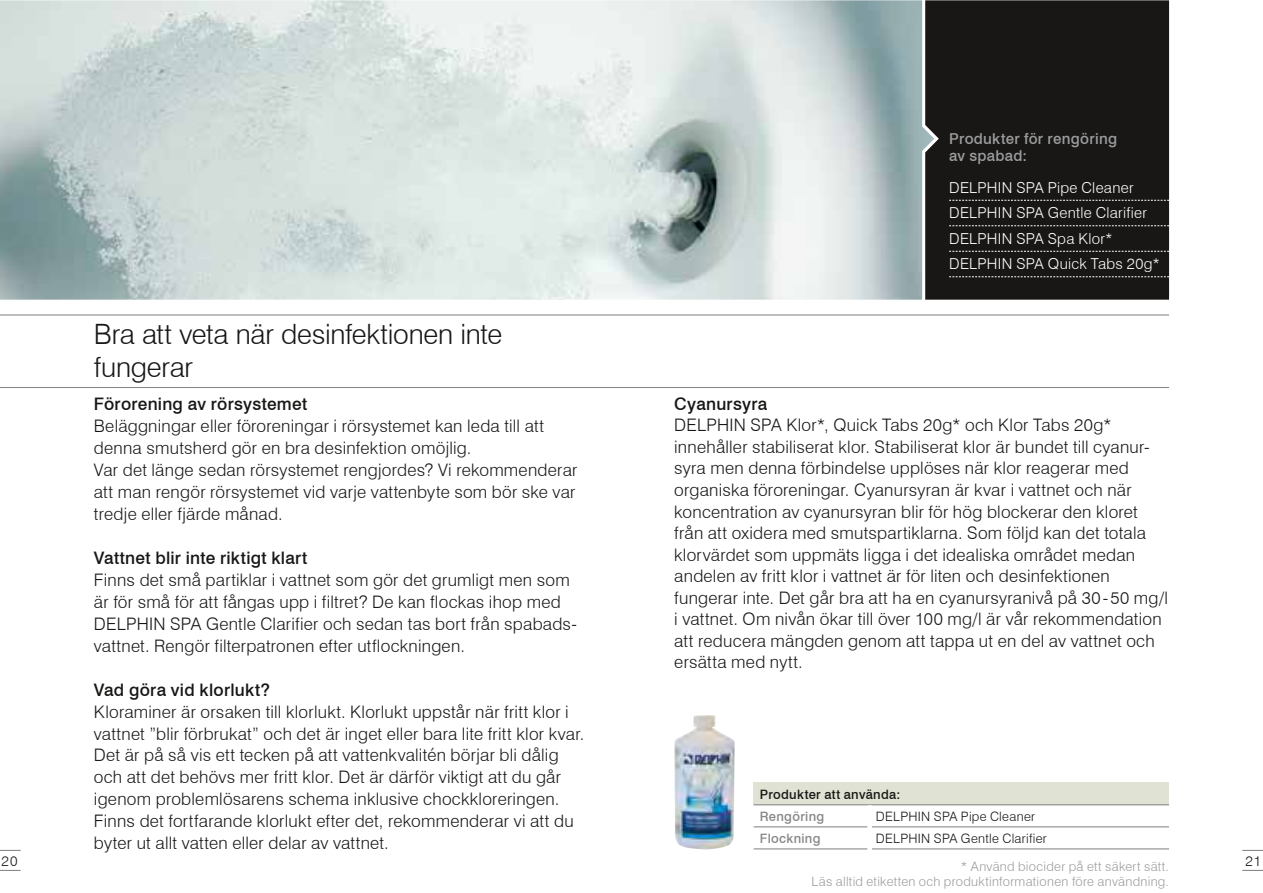
<style>
.page{position:relative;width:1263px;height:893px;background:#fff}
.page>*{position:absolute;margin:0;border:0;box-sizing:border-box;transform-origin:0 0}
.t1{font:300 28.05px/32.4px "Swiss 721 BT";letter-spacing:-.01em;color:#181716}
.t2{font:300 17.25px/22px "Swiss 721 BT";letter-spacing:.015em;color:#181716}
.t3{font:500 17.25px "Swiss 721 BT";letter-spacing:.015em;color:#181716}
.t4{font:300 15.15px/25.5px "Swiss 721 BT";letter-spacing:.02em;color:#fff}
.t5{font:500 15.15px/17.2px "Swiss 721 BT";letter-spacing:.02em;color:#9c9c9d}
.t6{font:300 13.95px "Swiss 721 BT";color:#181716}
.t7{font:300 12.9px/15.1px "Swiss 721 BT";letter-spacing:.025em;color:#9c9c9d;text-align:right}
.t8{font:300 12.9px "Swiss 721 BT";letter-spacing:.025em;color:#181716}
.t9{font:500 12.9px "Swiss 721 BT";letter-spacing:.025em;color:#181716}
.t10{font:500 12.9px "Swiss 721 BT";letter-spacing:.025em;color:#868786}
</style>
<div class="page">
<svg style="left:0;top:850px;width:21px;height:1px"></svg>
<svg style="left:0;top:870px;width:21px;height:1px"></svg>
<svg style="left:1242px;top:850px;width:21px;height:1px"></svg>
<svg style="left:1242px;top:870px;width:21px;height:1px"></svg>
<hr style="left:0;top:314px;width:1169px;height:2px;background:#868786">
<hr style="left:0;top:387px;width:1169px;height:1px;background:#868786">
<div style="left:754px;top:783px;width:415px;height:22px;background:#e0e3d3"></div>
<hr style="left:754px;top:804px;width:116px;height:1px;background:#868786">
<hr style="left:870px;top:804px;width:299px;height:1px;background:#868786">
<hr style="left:754px;top:826px;width:113px;height:1px;background:#868786">
<hr style="left:872px;top:826px;width:297px;height:1px;background:#868786">
<hr style="left:754px;top:848px;width:113px;height:1px;background:#868786">
<hr style="left:872px;top:848px;width:297px;height:1px;background:#868786">
<div style="left:934px;top:0;width:235px;height:300px;background:#181716"></div>
<svg style="left:949px;top:200px;width:220px;height:1px"></svg>
<svg style="left:949px;top:225px;width:220px;height:1px"></svg>
<svg style="left:949px;top:251px;width:220px;height:1px"></svg>
<svg style="left:949px;top:276px;width:220px;height:1px"></svg>
<img style="left:0;top:0;width:934px;height:300px">
<img style="left:679px;top:715px;width:26px;height:23px">
<h1 class="t1" style="left:94px;top:318px;width:410px">Bra att veta när desinfektionen inte fungerar</h1>
<p class="t3" style="left:94px;top:393px;width:215px">Förorening av rörsystemet</p>
<p class="t2" style="left:94px;top:414px;width:485px">Beläggningar eller föroreningar i rörsystemet kan leda till att denna smutsherd gör en bra desinfektion omöjlig.<br>Var det länge sedan rörsystemet rengjordes? Vi rekommenderar att man rengör rörsystemet vid varje vattenbyte som bör ske var tredje eller fjärde månad.</p>
<p class="t3" style="left:94px;top:547px;width:215px">Vattnet blir inte riktigt klart</p>
<p class="t2" style="left:94px;top:568px;width:484px">Finns det små partiklar i vattnet som gör det grumligt men som är för små för att fångas upp i filtret? De kan flockas ihop med DELPHIN SPA Gentle Clarifier och sedan tas bort från spabads&shy;vattnet. Rengör filterpatronen efter utflockningen.</p>
<p class="t3" style="left:94px;top:679px;width:178px">Vad göra vid klorlukt?</p>
<p class="t2" style="left:94px;top:700px;width:492px">Kloraminer är orsaken till klorlukt. Klorlukt uppstår när fritt klor i vattnet ”blir förbrukat” och det är inget eller bara lite fritt klor kvar.<br>Det är på så vis ett tecken på att vattenkvalitén börjar bli dålig och att det behövs mer fritt klor. Det är därför viktigt att du går igenom problemlösarens schema inklusive chockkloreringen.<br>Finns det fortfarande klorlukt efter det, rekommenderar vi att du byter ut allt vatten eller delar av vattnet.</p>
<p class="t5" style="left:949px;top:130px;width:169px">Produkter för rengöring av spabad:</p>
<p class="t4" style="left:949px;top:174px;width:212px">DELPHIN SPA Pipe Cleaner<br>DELPHIN SPA Gentle Clarifier<br>DELPHIN SPA Spa Klor*<br>DELPHIN SPA Quick Tabs 20g*</p>
<p class="t3" style="left:674px;top:393px;width:95px">Cyanursyra</p>
<p class="t2" style="left:674px;top:414px;width:495px;line-height:21.6px">DELPHIN SPA Klor*, Quick Tabs 20g* och Klor Tabs 20g* innehåller stabiliserat klor. Stabiliserat klor är bundet till cyanur&shy;syra men denna förbindelse upplöses när klor reagerar med organiska föroreningar. Cyanursyran är kvar i vattnet och när koncentration av cyanursyran blir för hög blockerar den kloret från att oxidera med smutspartiklarna. Som följd kan det totala klorvärdet som uppmäts ligga i det idealiska området medan andelen av fritt klor i vattnet är för liten och desinfektionen fungerar inte. Det går bra att ha en cyanursyranivå på 30 - 50 mg/l i vattnet. Om nivån ökar till över 100 mg/l är vår rekommendation att reducera mängden genom att tappa ut en del av vattnet och ersätta med nytt.</p>
<p class="t9" style="left:760px;top:786px;width:142px">Produkter att använda:</p>
<p class="t10" style="left:760px;top:808px;width:66px">Rengöring</p>
<p class="t8" style="left:876px;top:808px;width:161px">DELPHIN SPA Pipe Cleaner</p>
<p class="t10" style="left:760px;top:830px;width:62px">Flockning</p>
<p class="t8" style="left:876px;top:830px;width:173px">DELPHIN SPA Gentle Clarifier</p>
<p class="t6" style="left:2px;top:852px;width:18px">20</p>
<p class="t6" style="left:1245px;top:852px;width:17px">21</p>
<p class="t7" style="left:812px;top:859px;width:359px">* Använd biocider på ett säkert sätt.<br>Läs alltid etiketten och produktinformationen före användning.</p>
</div>
